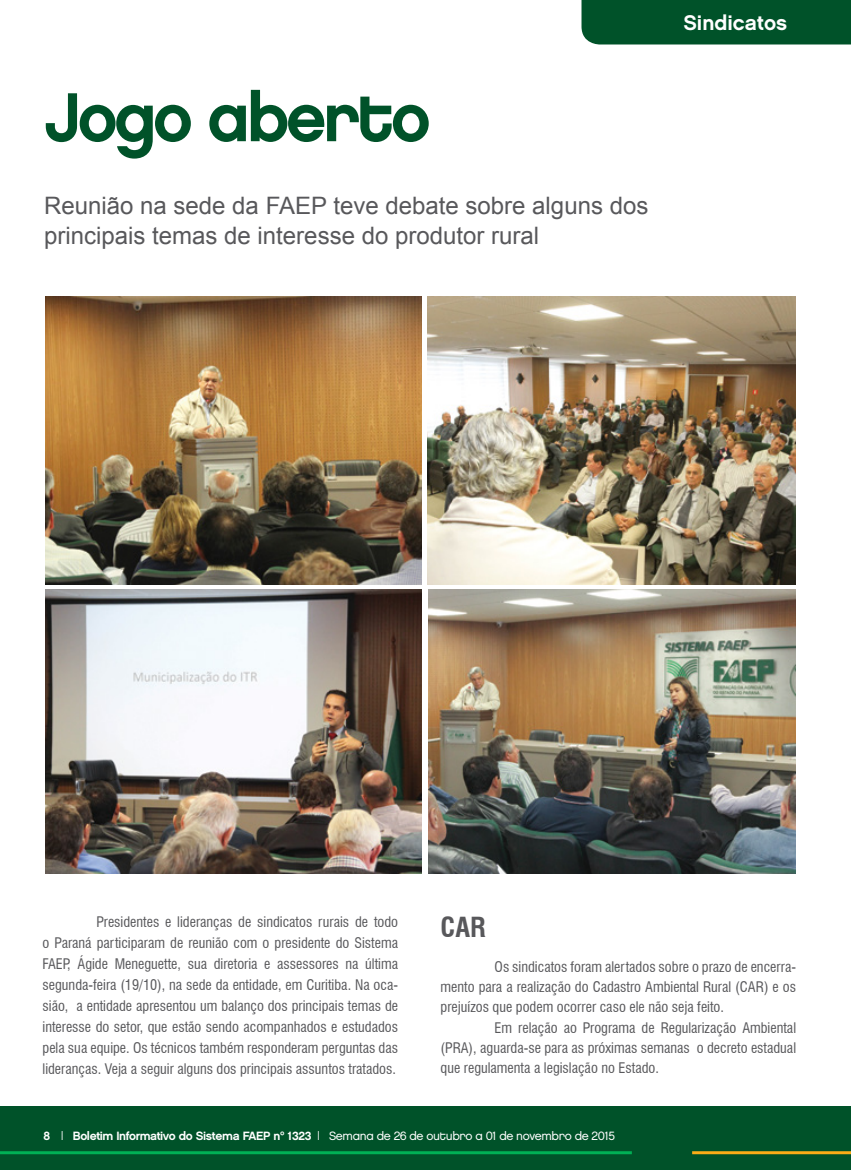
<style>
.page{position:relative;width:851px;height:1170px;background:#fff}
.page>*{position:absolute;margin:0;border:0;box-sizing:border-box;transform-origin:0 0}
.t1{font:69px "Chalet New York Nineteen Eighty";letter-spacing:-.05em;color:#005229}
.t2{font:700 condensed 27px "Swiss 721 BT";color:#58585b}
.t3{font:24px/30px "Arial";color:#58585b}
.t4{font:21px "Chalet New York Nineteen Sixty";color:#fff}
.t5{font:condensed 14.25px/21px "Swiss 721 BT";color:#58585b;text-align:justify}
.t6{font:12px "Chalet New York Nineteen Sixty";letter-spacing:-.03em;color:#fff}
.s1{font-family:"Chalet London Nineteen Eighty"}
</style>
<div class="page">
<div style="left:0;top:1106px;width:850px;height:63px;background:#005229"></div>
<hr style="left:0;top:1151px;width:631px;height:3px;background:#00b055">
<hr style="left:692px;top:1151px;width:158px;height:3px;background:#fbac17">
<div style="left:581px;top:0;width:269px;height:44px;background:#005229"></div>
<img style="left:45px;top:297px;width:376px;height:287px">
<img style="left:45px;top:589px;width:376px;height:284px">
<img style="left:428px;top:589px;width:367px;height:284px">
<img style="left:427px;top:297px;width:368px;height:287px">
<h1 class="t1" style="left:45px;top:75px;width:387px">Jogo aberto</h1>
<h3 class="t3" style="left:44px;top:191px;width:605px">Reunião na sede da FAEP teve debate sobre alguns dos principais temas de interesse do produtor rural</h3>
<h3 class="t4" style="left:683px;top:10px;width:105px">Sindicatos</h3>
<p class="t5" style="left:43px;top:911px;width:357px;text-indent:54px">Presidentes e lideranças de sindicatos rurais de todo o Paraná participaram de reunião com o presidente do Sistema FAEP, Ágide Meneguette, sua diretoria e assessores na última segunda-feira (19/10), na sede da entidade, em Curitiba. Na oca&shy;sião, a entidade apresentou um balanço dos principais temas de interesse do setor, que estão sendo acompanhados e estudados pela sua equipe. Os técnicos também responderam perguntas das lideranças. Veja a seguir alguns dos principais assuntos tratados.</p>
<h2 class="t2" style="left:440px;top:910px;width:47px">CAR</h2>
<p class="t5" style="left:440px;top:956px;width:357px;line-height:20.2px;text-indent:54px">Os sindicatos foram alertados sobre o prazo de encerra&shy;mento para a realização do Cadastro Ambiental Rural (CAR) e os prejuízos que podem ocorrer caso ele não seja feito.</p>
<p class="t5" style="left:440px;top:1017px;width:357px;line-height:20.2px;text-indent:54px">Em relação ao Programa de Regularização Ambiental (PRA), aguarda-se para as próximas semanas o decreto estadual que regulamenta a legislação no Estado.</p>
<p class="t6" style="left:43px;top:1128px;width:573px">8 | Boletim Informativo do Sistema FAEP nº 1323 | <span class="s1">Semana de 26 de outubro a 01 de novembro de 2015</span></p>
</div>
